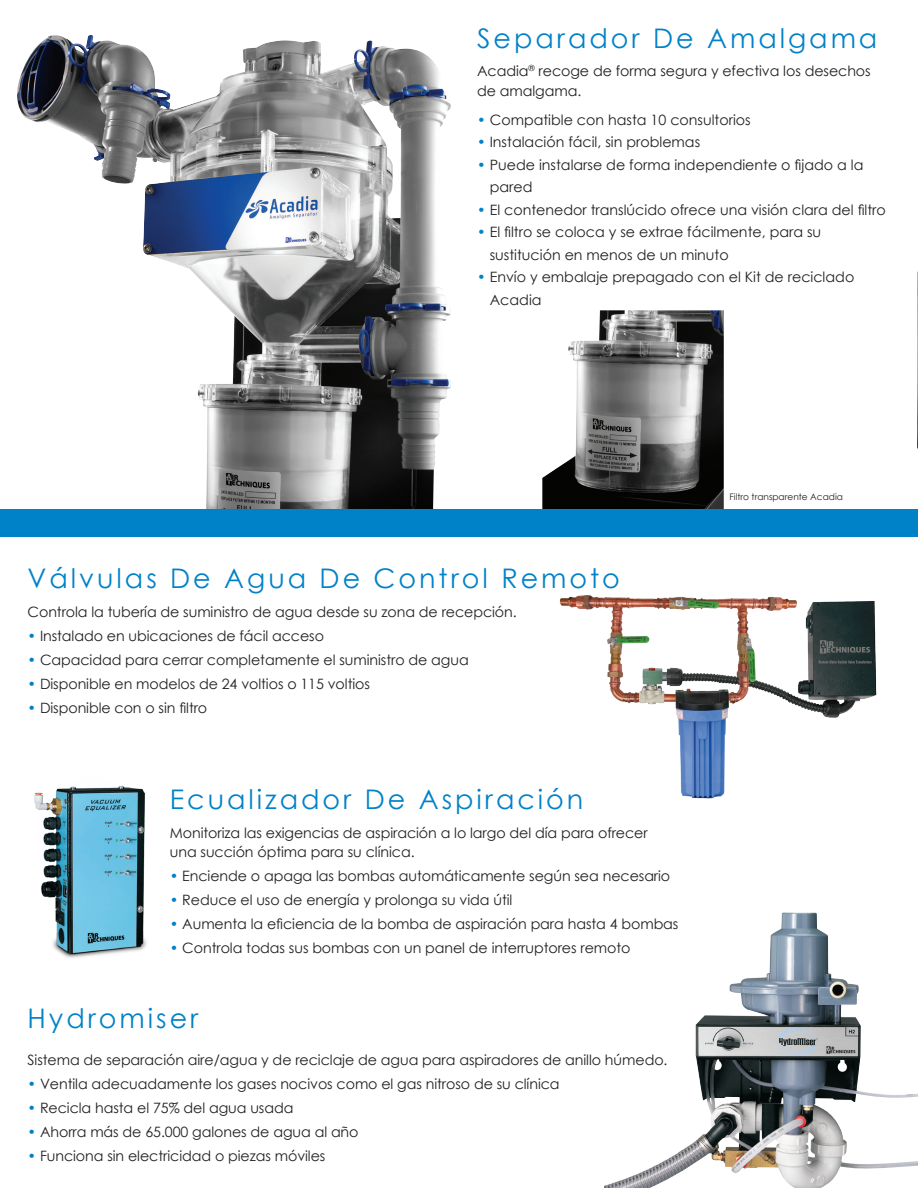
<style>
.page{position:relative;width:918px;height:1188px;background:#fff}
.page>*{position:absolute;margin:0;border:0;box-sizing:border-box;transform-origin:0 0}
.t1{font:27px "Century Gothic";letter-spacing:.11em;color:#0082c8}
.t2{font:14.25px/22.5px "Century Gothic";letter-spacing:-.005em;color:#231f20}
.t3{font:9px "Century Gothic";color:#231f20}
.s1{color:#0082c8}
</style>
<div class="page">
<img style="left:17px;top:35px;width:423px;height:474px">
<img style="left:542px;top:310px;width:182px;height:199px">
<img style="left:604px;top:912px;width:314px;height:276px">
<img style="left:559px;top:595px;width:318px;height:204px">
<img style="left:34px;top:785px;width:113px;height:173px">
<img style="left:917px;top:65px;width:1px;height:457px">
<div style="left:0;top:509px;width:918px;height:27px;background:#0082c8"></div>
<h1 class="t1" style="left:477px;top:19px;width:402px">Separador De Amalgama</h1>
<p class="t2" style="left:477px;top:61px;width:395px;line-height:19.5px">Acadia<sup>®</sup> recoge de forma segura y efectiva los desechos de amalgama.</p>
<p class="t2" style="left:477px;top:108px;width:275px"><span class="s1">•</span> Compatible con hasta 10 consultorios</p>
<p class="t2" style="left:477px;top:131px;width:225px"><span class="s1">•</span> Instalación fácil, sin problemas</p>
<p class="t2" style="left:490px;top:153px;width:375px;text-indent:-13px"><span class="s1">•</span> Puede instalarse de forma independiente o fijado a la pared</p>
<p class="t2" style="left:477px;top:198px;width:410px"><span class="s1">•</span> El contenedor translúcido ofrece una visión clara del filtro</p>
<p class="t2" style="left:490px;top:221px;width:333px;text-indent:-13px"><span class="s1">•</span> El filtro se coloca y se extrae fácilmente, para su sustitución en menos de un minuto</p>
<p class="t2" style="left:490px;top:266px;width:366px;text-indent:-13px"><span class="s1">•</span> Envío y embalaje prepagado con el Kit de reciclado<br>Acadia</p>
<h1 class="t1" style="left:28px;top:559px;width:594px">Válvulas De Agua De Control Remoto</h1>
<p class="t2" style="left:28px;top:600px;width:491px">Controla la tubería de suministro de agua desde su zona de recepción.</p>
<p class="t2" style="left:28px;top:624px;width:298px"><span class="s1">•</span> Instalado en ubicaciones de fácil acceso</p>
<p class="t2" style="left:28px;top:648px;width:443px"><span class="s1">•</span> Capacidad para cerrar completamente el suministro de agua</p>
<p class="t2" style="left:28px;top:672px;width:344px"><span class="s1">•</span> Disponible en modelos de 24 voltios o 115 voltios</p>
<p class="t2" style="left:28px;top:696px;width:181px"><span class="s1">•</span> Disponible con o sin filtro</p>
<h1 class="t1" style="left:170px;top:781px;width:415px">Ecualizador De Aspiración</h1>
<p class="t2" style="left:170px;top:823px;width:479px;line-height:19.5px">Monitoriza las exigencias de aspiración a lo largo del día para ofrecer una succión óptima para su clínica.</p>
<p class="t2" style="left:170px;top:865px;width:502px"><span class="s1">•</span> Enciende o apaga las bombas automáticamente según sea necesario</p>
<p class="t2" style="left:170px;top:889px;width:344px"><span class="s1">•</span> Reduce el uso de energía y prolonga su vida útil</p>
<p class="t2" style="left:170px;top:913px;width:510px"><span class="s1">•</span> Aumenta la eficiencia de la bomba de aspiración para hasta 4 bombas</p>
<p class="t2" style="left:170px;top:937px;width:462px"><span class="s1">•</span> Controla todas sus bombas con un panel de interruptores remoto</p>
<h1 class="t1" style="left:28px;top:999px;width:172px">Hydromiser</h1>
<p class="t2" style="left:28px;top:1049px;width:642px">Sistema de separación aire/agua y de reciclaje de agua para aspiradores de anillo húmedo.</p>
<p class="t2" style="left:28px;top:1072px;width:534px"><span class="s1">•</span> Ventila adecuadamente los gases nocivos como el gas nitroso de su clínica</p>
<p class="t2" style="left:28px;top:1096px;width:267px"><span class="s1">•</span> Recicla hasta el 75% del agua usada</p>
<p class="t2" style="left:28px;top:1120px;width:333px"><span class="s1">•</span> Ahorra más de 65.000 galones de agua al año</p>
<p class="t2" style="left:28px;top:1144px;width:299px"><span class="s1">•</span> Funciona sin electricidad o piezas móviles</p>
<p class="t3" style="left:730px;top:490px;width:115px">Filtro transparente Acadia</p>
</div>
